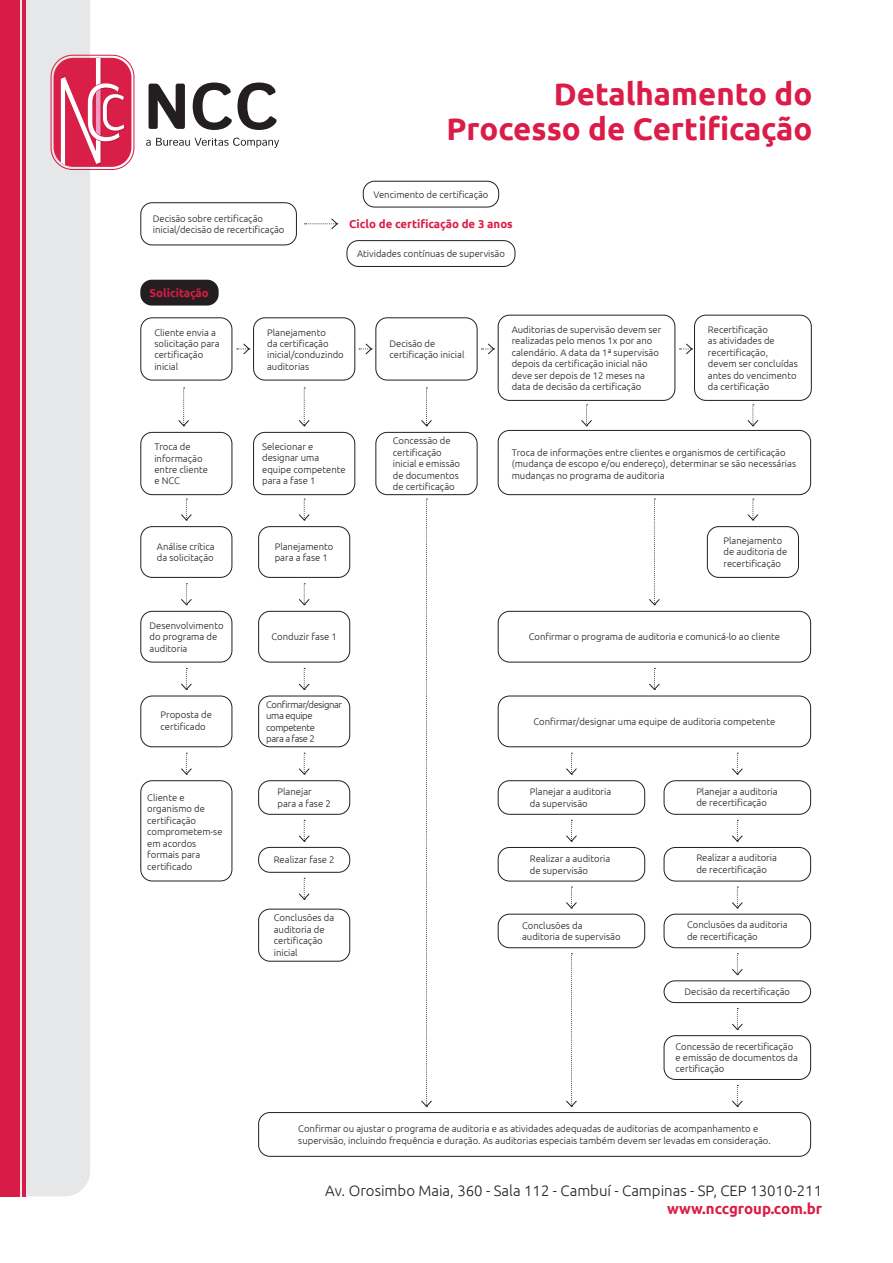
<style>
.page{position:relative;width:893px;height:1263px;background:#fff}
.page>*{position:absolute;margin:0;border:0;box-sizing:border-box;transform-origin:0 0}
.t1{font:700 31.2px/35.2px "Ubuntu";color:#db1c48;text-align:right}
.t2{font:300 15px "Ubuntu";color:#231f20}
.t3{font:700 15px "Ubuntu";color:#d91c47}
.t4{font:700 11.4px "Ubuntu";color:#db1c48}
.t5{font:300 9.6px/11.4px "Ubuntu";color:#231f20}
.t6{font:300 9.6px/11.4px "Ubuntu";letter-spacing:-.04em;color:#231f20}
</style>
<div class="page">
<div style="left:20px;top:0;width:70px;height:1196px;background:#e6e7e9"></div>
<svg style="left:149px;top:84px;width:36px;height:45px"></svg>
<svg style="left:193px;top:83px;width:84px;height:47px"></svg>
<svg style="left:146px;top:138px;width:133px;height:10px"></svg>
<svg style="left:51px;top:55px;width:83px;height:115px"></svg>
<div style="left:0;top:0;width:20px;height:1196px;background:#d91c47"></div>
<hr style="left:22px;top:0;width:4px;height:1196px;background:#d91c47">
<div style="left:140px;top:202px;width:157px;height:43px;border:1px solid #231f20;border-radius:11px"></div>
<div style="left:363px;top:181px;width:136px;height:27px;border:1px solid #231f20;border-radius:11px"></div>
<div style="left:346px;top:240px;width:169px;height:27px;border:1px solid #231f20;border-radius:11px"></div>
<svg style="left:305px;top:218px;width:33px;height:11px"></svg>
<div style="left:140px;top:280px;width:79px;height:26px;background:#231f20;border-radius:11px"></div>
<div style="left:498px;top:315px;width:177px;height:86px;border:1px solid #231f20;border-radius:11px"></div>
<div style="left:498px;top:430px;width:313px;height:65px;border:1px solid #231f20;border-radius:11px"></div>
<div style="left:498px;top:611px;width:313px;height:51px;border:1px solid #231f20;border-radius:11px"></div>
<div style="left:498px;top:695px;width:313px;height:52px;border:1px solid #231f20;border-radius:11px"></div>
<div style="left:140px;top:317px;width:92px;height:64px;border:1px solid #231f20;border-radius:11px"></div>
<div style="left:140px;top:432px;width:92px;height:63px;border:1px solid #231f20;border-radius:11px"></div>
<div style="left:140px;top:526px;width:92px;height:52px;border:1px solid #231f20;border-radius:11px"></div>
<div style="left:140px;top:611px;width:92px;height:51px;border:1px solid #231f20;border-radius:11px"></div>
<div style="left:140px;top:695px;width:92px;height:52px;border:1px solid #231f20;border-radius:11px"></div>
<div style="left:140px;top:780px;width:92px;height:101px;border:1px solid #231f20;border-radius:11px"></div>
<div style="left:258px;top:526px;width:92px;height:52px;border:1px solid #231f20;border-radius:11px"></div>
<div style="left:258px;top:611px;width:92px;height:51px;border:1px solid #231f20;border-radius:11px"></div>
<div style="left:258px;top:780px;width:92px;height:35px;border:1px solid #231f20;border-radius:11px"></div>
<div style="left:258px;top:847px;width:92px;height:26px;border:1px solid #231f20;border-radius:11px"></div>
<div style="left:258px;top:909px;width:92px;height:53px;border:1px solid #231f20;border-radius:11px"></div>
<div style="left:498px;top:780px;width:147px;height:35px;border:1px solid #231f20;border-radius:11px"></div>
<div style="left:498px;top:847px;width:147px;height:34px;border:1px solid #231f20;border-radius:11px"></div>
<div style="left:498px;top:914px;width:147px;height:34px;border:1px solid #231f20;border-radius:11px"></div>
<div style="left:664px;top:780px;width:147px;height:35px;border:1px solid #231f20;border-radius:11px"></div>
<div style="left:664px;top:847px;width:147px;height:34px;border:1px solid #231f20;border-radius:11px"></div>
<div style="left:664px;top:914px;width:147px;height:34px;border:1px solid #231f20;border-radius:11px"></div>
<div style="left:664px;top:1035px;width:147px;height:45px;border:1px solid #231f20;border-radius:11px"></div>
<div style="left:258px;top:1112px;width:553px;height:45px;border:1px solid #231f20;border-radius:11px"></div>
<div style="left:664px;top:980px;width:147px;height:23px;border:1px solid #231f20;border-radius:11px"></div>
<div style="left:258px;top:695px;width:92px;height:52px;border:1px solid #231f20;border-radius:11px"></div>
<div style="left:707px;top:526px;width:92px;height:52px;border:1px solid #231f20;border-radius:11px"></div>
<div style="left:253px;top:317px;width:102px;height:64px;border:1px solid #231f20;border-radius:11px"></div>
<div style="left:375px;top:317px;width:103px;height:64px;border:1px solid #231f20;border-radius:11px"></div>
<div style="left:253px;top:432px;width:102px;height:63px;border:1px solid #231f20;border-radius:11px"></div>
<div style="left:375px;top:432px;width:103px;height:63px;border:1px solid #231f20;border-radius:11px"></div>
<div style="left:694px;top:315px;width:118px;height:86px;border:1px solid #231f20;border-radius:11px"></div>
<svg style="left:237px;top:343px;width:13px;height:12px"></svg>
<svg style="left:178px;top:387px;width:11px;height:40px"></svg>
<svg style="left:299px;top:387px;width:11px;height:40px"></svg>
<svg style="left:421px;top:387px;width:11px;height:40px"></svg>
<svg style="left:581px;top:404px;width:11px;height:23px"></svg>
<svg style="left:181px;top:499px;width:11px;height:22px"></svg>
<svg style="left:181px;top:583px;width:11px;height:23px"></svg>
<svg style="left:181px;top:668px;width:11px;height:22px"></svg>
<svg style="left:181px;top:753px;width:11px;height:22px"></svg>
<svg style="left:299px;top:499px;width:11px;height:22px"></svg>
<svg style="left:299px;top:583px;width:11px;height:23px"></svg>
<svg style="left:299px;top:753px;width:11px;height:22px"></svg>
<svg style="left:566px;top:753px;width:11px;height:22px"></svg>
<svg style="left:732px;top:753px;width:11px;height:22px"></svg>
<svg style="left:299px;top:668px;width:11px;height:22px"></svg>
<svg style="left:299px;top:820px;width:11px;height:22px"></svg>
<svg style="left:299px;top:878px;width:11px;height:22px"></svg>
<svg style="left:566px;top:820px;width:11px;height:22px"></svg>
<svg style="left:566px;top:886px;width:11px;height:23px"></svg>
<svg style="left:566px;top:953px;width:11px;height:154px"></svg>
<svg style="left:732px;top:820px;width:11px;height:22px"></svg>
<svg style="left:732px;top:886px;width:11px;height:23px"></svg>
<svg style="left:732px;top:953px;width:11px;height:23px"></svg>
<svg style="left:732px;top:1085px;width:11px;height:22px"></svg>
<svg style="left:732px;top:1008px;width:11px;height:22px"></svg>
<svg style="left:649px;top:668px;width:11px;height:22px"></svg>
<svg style="left:421px;top:499px;width:11px;height:608px"></svg>
<svg style="left:747px;top:499px;width:12px;height:22px"></svg>
<svg style="left:649px;top:499px;width:11px;height:107px"></svg>
<svg style="left:747px;top:404px;width:12px;height:23px"></svg>
<svg style="left:359px;top:343px;width:14px;height:12px"></svg>
<svg style="left:481px;top:343px;width:14px;height:12px"></svg>
<svg style="left:679px;top:343px;width:14px;height:12px"></svg>
<h1 class="t1" style="left:446px;top:76px;width:367px">Detalhamento do<br>Processo de Certificação</h1>
<p class="t5" style="left:373px;top:188px;width:117px">Vencimento de certificação</p>
<p class="t5" style="left:153px;top:212px;width:133px">Decisão sobre certificação inicial/decisão de recertificação</p>
<p class="t4" style="left:349px;top:217px;width:165px">Ciclo de certificação de 3 anos</p>
<p class="t4" style="left:149px;top:286px;width:61px">Solicitação</p>
<p class="t5" style="left:154px;top:326px;width:67px">Cliente envia a solicitação para certificação inicial</p>
<p class="t5" style="left:154px;top:441px;width:55px">Troca de informação entre cliente e NCC</p>
<p class="t5" style="left:157px;top:541px;width:59px">Análise crítica da solicitação</p>
<p class="t5" style="left:149px;top:620px;width:76px">Desenvolvimento do programa de auditoria</p>
<p class="t5" style="left:161px;top:709px;width:53px">Proposta de certificado</p>
<p class="t5" style="left:147px;top:792px;width:77px">Cliente e organismo de certificação comprometem-se em acordos formais para certificado</p>
<p class="t5" style="left:357px;top:248px;width:149px">Atividades contínuas de supervisão</p>
<p class="t5" style="left:267px;top:326px;width:78px">Planejamento<br>da certificação inicial/conduzindo auditorias</p>
<p class="t5" style="left:389px;top:338px;width:76px">Decisão de certificação inicial</p>
<p class="t5" style="left:512px;top:323px;width:151px">Auditorias de supervisão devem ser realizadas pelo menos 1x por ano calendário. A data da 1ª supervisão depois da certificação inicial não deve ser depois de 12 meses na data de decisão da certificação</p>
<p class="t5" style="left:708px;top:323px;width:91px">Recertificação<br>as atividades de recertificação, devem ser concluídas antes do vencimento da certificação</p>
<p class="t5" style="left:262px;top:441px;width:85px">Selecionar e designar uma equipe competente para a fase 1</p>
<p class="t5" style="left:393px;top:435px;width:69px">Concessão de certificação inicial e emissão de documentos de certificação</p>
<p class="t5" style="left:275px;top:541px;width:60px">Planejamento para a fase 1</p>
<p class="t5" style="left:271px;top:631px;width:67px">Conduzir fase 1</p>
<p class="t6" style="left:266px;top:699px;width:77px">Confirmar/designar uma equipe competente<br>para a fase 2</p>
<p class="t5" style="left:278px;top:786px;width:55px">Planejar para a fase 2</p>
<p class="t5" style="left:274px;top:854px;width:62px">Realizar fase 2</p>
<p class="t5" style="left:274px;top:912px;width:62px">Conclusões da auditoria de certificação inicial</p>
<p class="t5" style="left:512px;top:446px;width:286px">Troca de informações entre clientes e organismos de certificação (mudança de escopo e/ou endereço), determinar se são necessárias mudanças no programa de auditoria</p>
<p class="t5" style="left:723px;top:534px;width:65px">Planejamento de auditoria de recertificação</p>
<p class="t5" style="left:529px;top:631px;width:253px">Confirmar o programa de auditoria e comunicá-lo ao cliente</p>
<p class="t5" style="left:533px;top:716px;width:243px">Confirmar/designar uma equipe de auditoria competente</p>
<p class="t5" style="left:530px;top:786px;width:83px">Planejar a auditoria da supervisão</p>
<p class="t5" style="left:696px;top:785px;width:83px">Planejar a auditoria de recertificação</p>
<p class="t5" style="left:530px;top:853px;width:82px">Realizar a auditoria de supervisão</p>
<p class="t5" style="left:696px;top:852px;width:82px">Realizar a auditoria de recertificação</p>
<p class="t5" style="left:522px;top:919px;width:100px">Conclusões da auditoria de supervisão</p>
<p class="t5" style="left:687px;top:919px;width:102px">Conclusões da auditoria de recertificação</p>
<p class="t5" style="left:685px;top:985px;width:107px">Decisão da recertificação</p>
<p class="t5" style="left:675px;top:1040px;width:124px">Concessão de recertificação e emissão de documentos da certificação</p>
<p class="t5" style="left:298px;top:1123px;width:474px">Confirmar ou ajustar o programa de auditoria e as atividades adequadas de auditorias de acompanhamento e supervisão, incluindo frequência e duração. As auditorias especiais também devem ser levadas em consideração.</p>
<h2 class="t2" style="left:325px;top:1182px;width:498px">Av. Orosimbo Maia, 360 - Sala 112 - Cambuí - Campinas - SP, CEP 13010-211</h2>
<h2 class="t3" style="left:667px;top:1200px;width:156px">www.nccgroup.com.br</h2>
</div>
